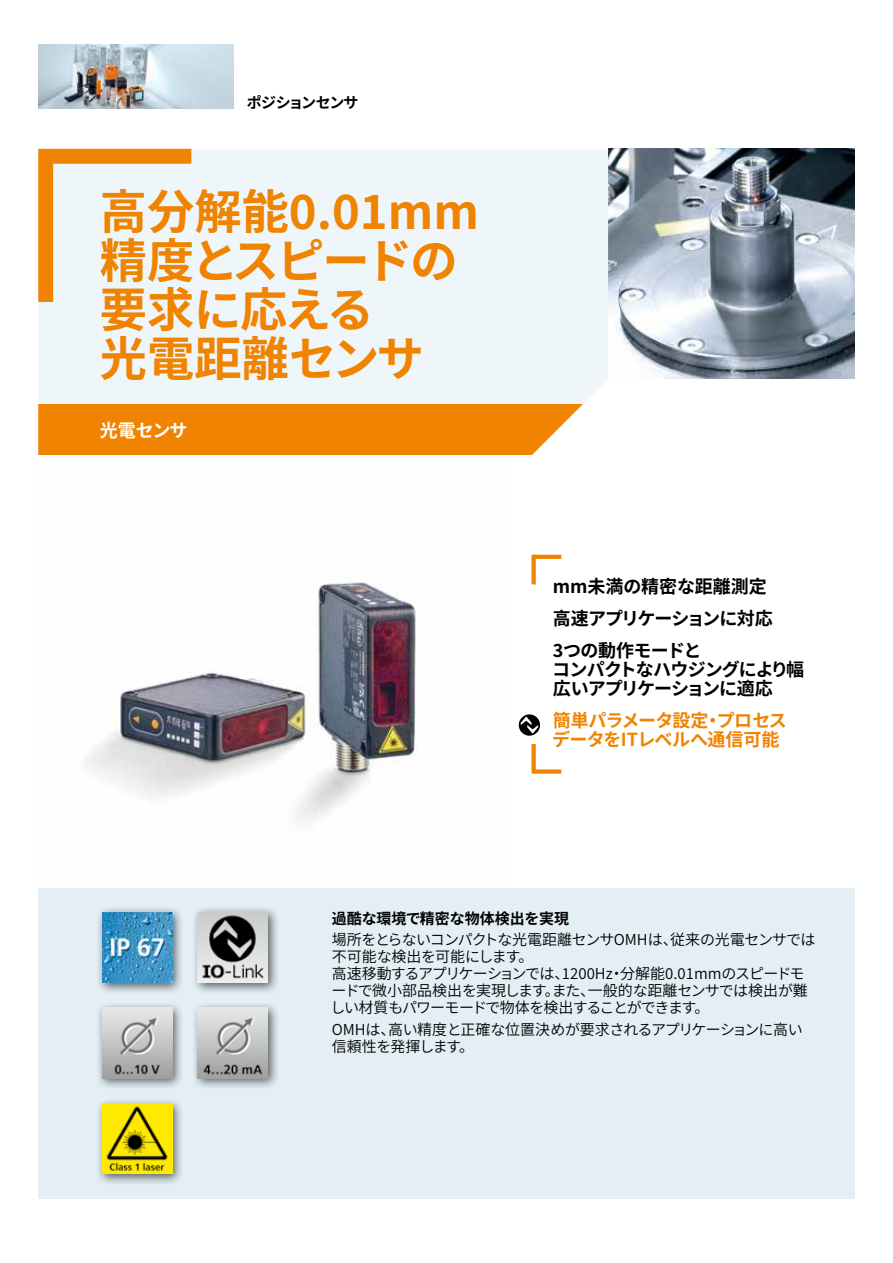
<style>
.page{position:relative;width:893px;height:1263px;background:#fff}
.page>*{position:absolute;margin:0;border:0;box-sizing:border-box;transform-origin:0 0}
.t1{font:700 47.25px/48.9px "Source Han Sans JP";color:#f08300}
.t2{font:700 18px/32px "Source Han Sans JP";letter-spacing:-.02em;color:#000}
.t3{font:700 18px/19.2px "Source Han Sans JP";letter-spacing:-.045em;color:#000}
.t4{font:700 18px/19.2px "Source Han Sans JP";letter-spacing:-.035em;color:#f08300}
.t5{font:700 18px "Source Han Sans JP";letter-spacing:-.025em;color:#fff}
.t6{font:15px/17px "Source Han Sans JP";letter-spacing:-.035em;color:#000}
.t7{font:700 15px "Source Han Sans JP";color:#000}
.t8{font:700 15px "Source Han Sans JP";letter-spacing:-.05em;color:#000}
</style>
<div class="page">
<img style="left:38px;top:582px;width:468px;height:307px">
<img style="left:608px;top:149px;width:247px;height:229px">
<div style="left:38px;top:889px;width:817px;height:310px;background:#e3eff5"></div>
<div style="left:38px;top:149px;width:570px;height:255px;background:#eff6fa"></div>
<div style="left:38px;top:404px;width:545px;height:51px;background:#f08300"></div>
<img style="left:38px;top:45px;width:196px;height:63px">
<svg style="left:38px;top:149px;width:153px;height:153px"></svg>
<div style="left:192px;top:906px;width:88px;height:89px;background:#000;opacity:.6"></div>
<img style="left:198px;top:912px;width:70px;height:70px">
<div style="left:96px;top:1002px;width:89px;height:88px;background:#000;opacity:.6"></div>
<img style="left:102px;top:1008px;width:70px;height:70px">
<div style="left:192px;top:1002px;width:88px;height:88px;background:#000;opacity:.6"></div>
<img style="left:198px;top:1008px;width:70px;height:70px">
<div style="left:96px;top:906px;width:89px;height:89px;background:#000;opacity:.6"></div>
<img style="left:102px;top:912px;width:70px;height:70px">
<svg style="left:531px;top:555px;width:30px;height:29px"></svg>
<svg style="left:531px;top:744px;width:30px;height:30px"></svg>
<div style="left:96px;top:1097px;width:89px;height:89px;background:#000;opacity:.6"></div>
<img style="left:102px;top:1103px;width:70px;height:71px">
<svg style="left:519px;top:714px;width:21px;height:22px"></svg>
<svg style="left:521px;top:716px;width:17px;height:18px"></svg>
<p class="t8" style="left:247px;top:94px;width:113px">ポジションセンサ</p>
<h1 class="t1" style="left:100px;top:188px;width:380px">高分解能0.01mm精度とスピードの要求に応える<br>光電距離センサ</h1>
<p class="t5" style="left:100px;top:420px;width:89px">光電センサ</p>
<p class="t2" style="left:553px;top:571px;width:222px">mm未満の精密な距離測定高速アプリケーションに対応<br>3つの動作モードと</p>
<p class="t3" style="left:552px;top:660px;width:253px">コンパクトなハウジングにより幅広いアプリケーションに適応</p>
<p class="t4" style="left:552px;top:711px;width:236px">簡単パラメータ設定・プロセスデータをITレベルへ通信可能</p>
<p class="t7" style="left:332px;top:910px;width:239px">過酷な環境で精密な物体検出を実現</p>
<p class="t6" style="left:330px;top:932px;width:486px">場所をとらないコンパクトな光電距離センサOMHは、従来の光電センサでは不可能な検出を可能にします。<br>高速移動するアプリケーションでは、1200Hz・分解能0.01mmのスピードモードで微小部品検出を実現します。また、一般的な距離センサでは検出が難しい材質もパワーモードで物体を検出することができます。</p>
<p class="t6" style="left:332px;top:1021px;width:473px">OMHは、高い精度と正確な位置決めが要求されるアプリケーションに高い信頼性を発揮します。</p>
</div>
